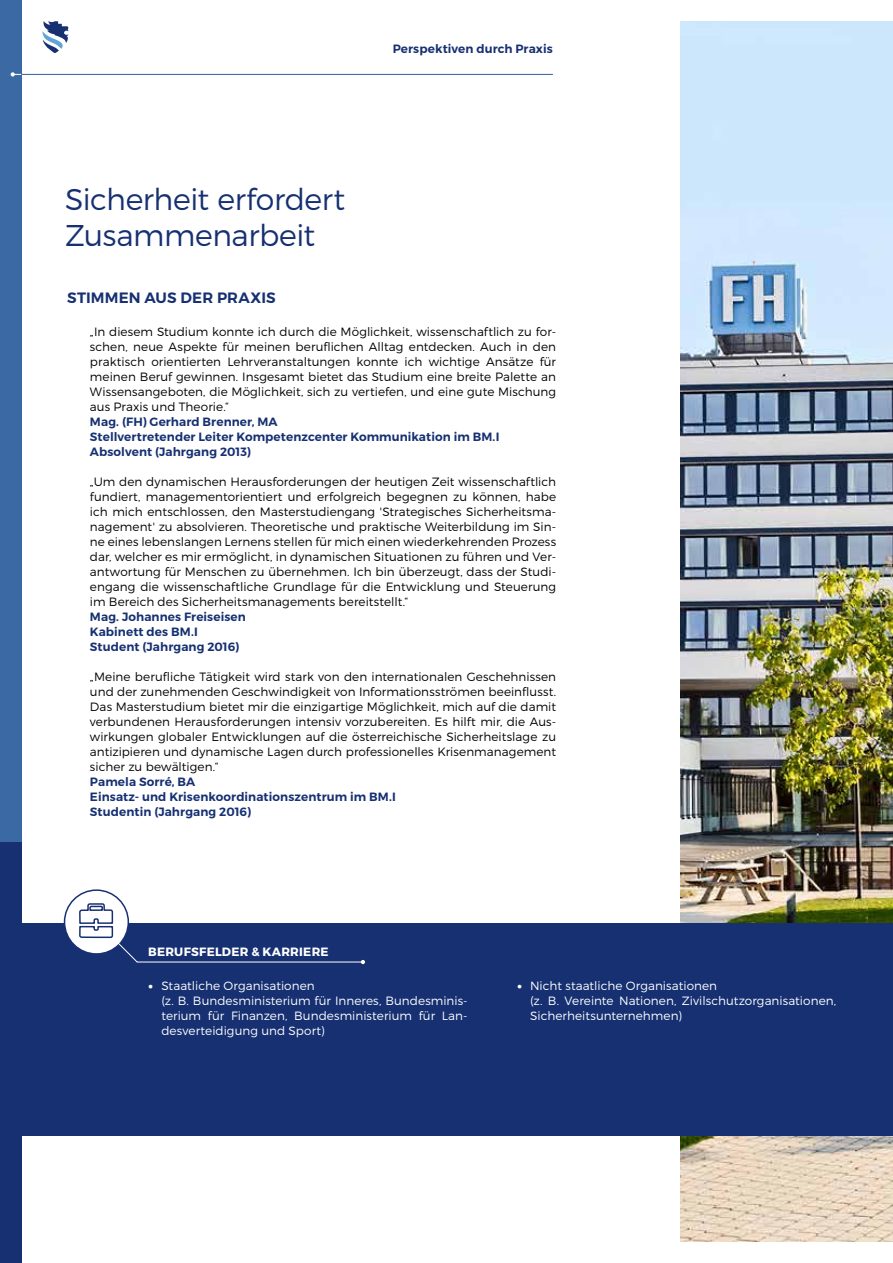
<style>
.page{position:relative;width:893px;height:1263px;background:#fff}
.page>*{position:absolute;margin:0;border:0;box-sizing:border-box;transform-origin:0 0}
.t1{font:300 30px/36px "Montserrat";letter-spacing:-.015em;color:#163072}
.t2{font:600 15px "Montserrat";letter-spacing:.01em;color:#163072}
.t3{font:300 12px/15px "Montserrat";letter-spacing:.005em;color:#000;text-align:justify}
.t4{font:600 12px/15px "Montserrat";letter-spacing:.005em;color:#163072}
.t5{font:300 12px/15px "Montserrat";letter-spacing:.005em;color:#fff}
.t6{font:700 12px "Montserrat";letter-spacing:.025em;color:#fff}
.s1{font-weight:900}
</style>
<div class="page">
<img style="left:680px;top:21px;width:213px;height:1220px">
<div style="left:0;top:0;width:21px;height:1263px;background:#163072"></div>
<div style="left:0;top:0;width:21px;height:842px;background:#3b69a4"></div>
<hr style="left:21px;top:74px;width:532px;height:1px;background:#61a4d7">
<svg style="left:11px;top:72px;width:10px;height:5px"></svg>
<svg style="left:43px;top:21px;width:25px;height:32px"></svg>
<div style="left:21px;top:923px;width:872px;height:212px;background:#163072"></div>
<div style="left:65px;top:890px;width:63px;height:64px;background:#fff;border-radius:50%"></div>
<div style="left:64px;top:889px;width:65px;height:66px;border:2px solid #163072;border-radius:50%"></div>
<svg style="left:361px;top:960px;width:4px;height:4px"></svg>
<hr style="left:137px;top:962px;width:226px;height:1px;background:#fff">
<svg style="left:78px;top:902px;width:60px;height:61px"></svg>
<p class="t4" style="left:393px;top:42px;width:162px">Perspektiven durch Praxis</p>
<h1 class="t1" style="left:65px;top:181px;width:282px">Sicherheit erfordert<br>Zusammenarbeit</h1>
<p class="t2" style="left:67px;top:288px;width:210px">STIMMEN AUS DER PRAXIS</p>
<p class="t3" style="left:90px;top:324px;width:468px">„In diesem Studium konnte ich durch die Möglichkeit, wissenschaftlich zu for&shy;schen, neue Aspekte für meinen beruflichen Alltag entdecken. Auch in den praktisch orientierten Lehrveranstaltungen konnte ich wichtige Ansätze für meinen Beruf gewinnen. Insgesamt bietet das Studium eine breite Palette an Wissensangeboten, die Möglichkeit, sich zu vertiefen, und eine gute Mischung aus Praxis und Theorie.“</p>
<p class="t4" style="left:90px;top:414px;width:411px">Mag. (FH) Gerhard Brenner, MA<br>Stellvertretender Leiter Kompetenzcenter Kommunikation im BM.I<br>Absolvent (Jahrgang 2013)</p>
<p class="t3" style="left:90px;top:474px;width:468px">„Um den dynamischen Herausforderungen der heutigen Zeit wissenschaftlich fundiert, managementorientiert und erfolgreich begegnen zu können, habe ich mich entschlossen, den Masterstudiengang 'Strategisches Sicherheitsma&shy;nagement' zu absolvieren. Theoretische und praktische Weiterbildung im Sin&shy;ne eines lebenslangen Lernens stellen für mich einen wiederkehrenden Prozess dar, welcher es mir ermöglicht, in dynamischen Situationen zu führen und Ver&shy;antwortung für Menschen zu übernehmen. Ich bin überzeugt, dass der Studi&shy;engang die wissenschaftliche Grundlage für die Entwicklung und Steuerung im Bereich des Sicherheitsmanagements bereitstellt.“</p>
<p class="t4" style="left:90px;top:609px;width:157px">Mag. Johannes Freiseisen<br>Kabinett des BM.I<br>Student (Jahrgang 2016)</p>
<p class="t3" style="left:90px;top:669px;width:468px">„Meine berufliche Tätigkeit wird stark von den internationalen Geschehnissen und der zunehmenden Geschwindigkeit von Informationsströmen beeinflusst.<br>Das Masterstudium bietet mir die einzigartige Möglichkeit, mich auf die damit verbundenen Herausforderungen intensiv vorzubereiten. Es hilft mir, die Aus&shy;wirkungen globaler Entwicklungen auf die österreichische Sicherheitslage zu antizipieren und dynamische Lagen durch professionelles Krisenmanagement sicher zu bewältigen.“</p>
<p class="t4" style="left:90px;top:774px;width:307px">Pamela Sorré, BA<br>Einsatz- und Krisenkoordinationszentrum im BM.I<br>Studentin (Jahrgang 2016)</p>
<p class="t6" style="left:148px;top:944px;width:182px">BERUFSFELDER &amp; KARRIERE</p>
<p class="t5" style="left:161px;top:978px;width:308px;text-indent:-13px"><span class="s1">•</span> Staatliche Organisationen<br>(z. B. Bundesministerium für Inneres, Bundesminis&shy;terium für Finanzen, Bundesministerium für Lan&shy;desverteidigung und Sport)</p>
<p class="t5" style="left:530px;top:978px;width:308px;text-indent:-13px"><span class="s1">•</span> Nicht staatliche Organisationen<br>(z. B. Vereinte Nationen, Zivilschutzorganisationen,<br>Sicherheitsunternehmen)</p>
</div>
